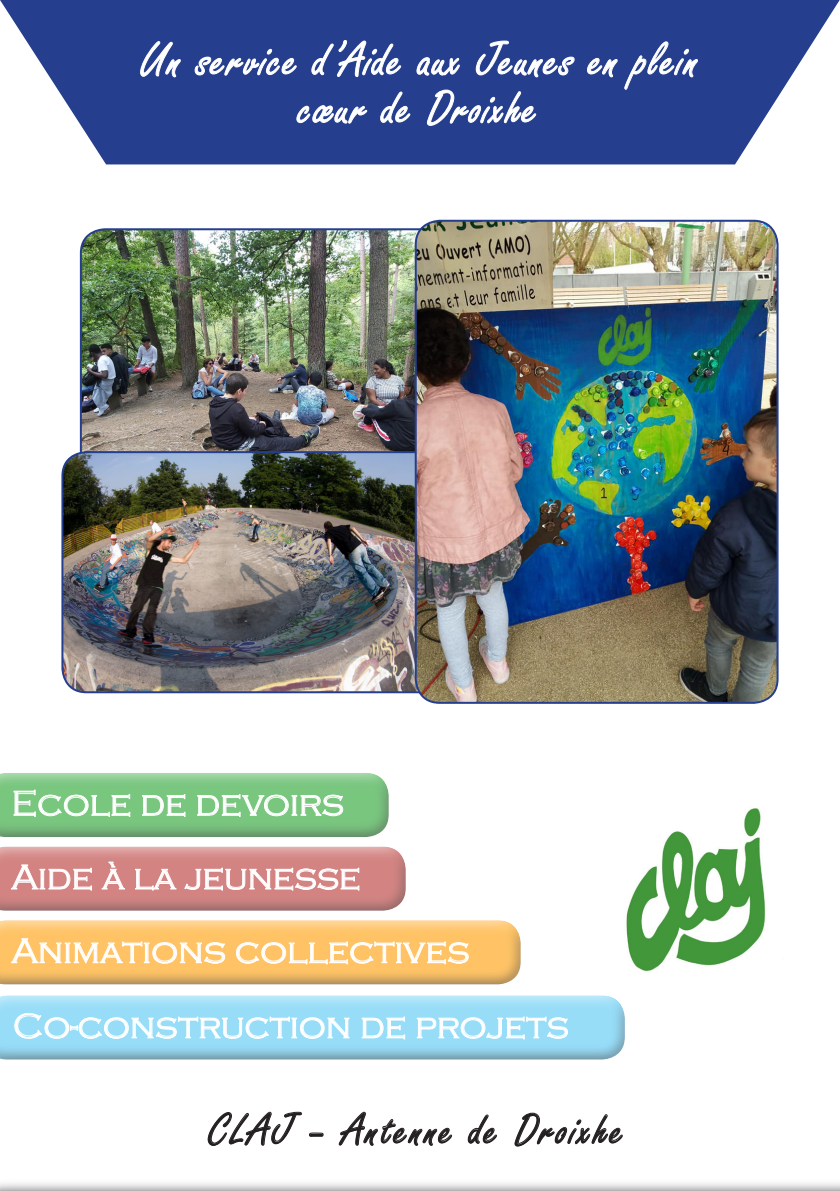
<style>
.page{position:relative;width:840px;height:1191px;background:#fff}
.page>*{position:absolute;margin:0;border:0;box-sizing:border-box;transform-origin:0 0}
.t1{font:52px "Freestyle Script";letter-spacing:.025em;color:#fff}
.t2{font:48px "Freestyle Script";letter-spacing:.05em;color:#231f20}
.t3{font:300 36px "Copperplate Gothic";color:#fff}
</style>
<div class="page">
<div style="left:0;top:846px;width:409px;height:66px;background:#231f20;opacity:.75"></div>
<svg style="left:0;top:846px;width:405px;height:64px;background:#d28f8d"></svg>
<div style="left:0;top:919px;width:521px;height:66px;background:#231f20;opacity:.75"></div>
<svg style="left:0;top:920px;width:520px;height:64px;background:#f8c475"></svg>
<div style="left:0;top:995px;width:625px;height:66px;background:#c0cbd0"></div>
<svg style="left:0;top:995px;width:624px;height:64px;background:#a0dbf1"></svg>
<div style="left:0;top:772px;width:392px;height:67px;background:#fbfbfb"></div>
<svg style="left:0;top:773px;width:388px;height:64px;background:#84c689"></svg>
<svg style="left:0;top:0;width:839px;height:164px;fill:#253f8e"></svg>
<svg style="left:139px;top:40px;width:42px;height:38px;background:#4c61a2"></svg>
<svg style="left:194px;top:48px;width:103px;height:28px;background:#4e63a3"></svg>
<svg style="left:311px;top:26px;width:90px;height:52px;background:#40579c"></svg>
<svg style="left:416px;top:56px;width:44px;height:20px"></svg>
<svg style="left:475px;top:40px;width:100px;height:38px;background:#455c9f"></svg>
<svg style="left:586px;top:41px;width:112px;height:49px;background:#3e559a"></svg>
<svg style="left:296px;top:104px;width:71px;height:20px"></svg>
<svg style="left:379px;top:91px;width:31px;height:33px"></svg>
<svg style="left:426px;top:89px;width:110px;height:37px;background:#495fa0"></svg>
<div style="left:0;top:1062px;width:839px;height:129px;background:#231f20;opacity:.75"></div>
<svg style="left:208px;top:1111px;width:94px;height:34px"></svg>
<svg style="left:309px;top:1132px;width:14px;height:4px"></svg>
<svg style="left:338px;top:1111px;width:113px;height:34px"></svg>
<svg style="left:467px;top:1114px;width:29px;height:29px"></svg>
<svg style="left:514px;top:1112px;width:108px;height:34px"></svg>
<img style="left:626px;top:808px;width:140px;height:164px">
<img style="left:81px;top:231px;width:334px;height:220px">
<img style="left:62px;top:454px;width:353px;height:238px">
<div style="left:61px;top:451px;width:384px;height:242px;border:2px solid #253f8e;border-radius:24px"></div>
<img style="left:415px;top:221px;width:362px;height:482px">
<div style="left:414px;top:220px;width:364px;height:484px;border:2px solid #253f8e;border-radius:24px"></div>
<p class="t1" style="left:140px;top:32px;width:560px">Un service d’Aide aux Jeunes en plein</p>
<p class="t1" style="left:299px;top:80px;width:240px">cœur de Droixhe</p>
<p class="t3" style="left:11px;top:784px;width:334px">Ecole de devoirs</p>
<p class="t3" style="left:11px;top:857px;width:350px">Aide à la jeunesse</p>
<p class="t3" style="left:11px;top:931px;width:459px">Animations collectives</p>
<p class="t3" style="left:13px;top:1006px;width:557px">Co-construction de projets</p>
<p class="t2" style="left:208px;top:1103px;width:417px">CLAJ – Antenne de Droixhe</p>
</div>
